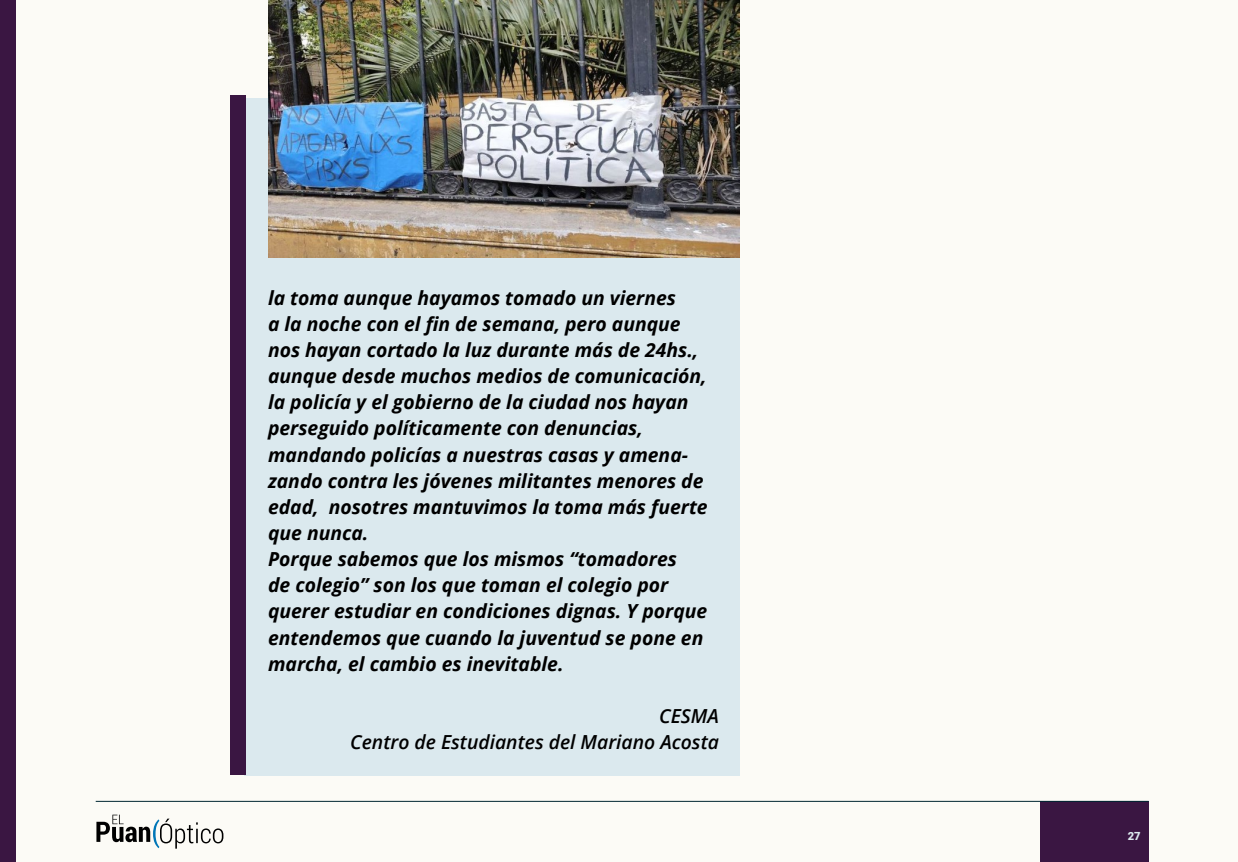
<style>
.page{position:relative;width:1238px;height:862px;background:#fff}
.page>*{position:absolute;margin:0;border:0;box-sizing:border-box;transform-origin:0 0}
.t1{font:italic 700 19.35px/26.1px "Open Sans";color:#000}
.t2{font:italic 600 19.35px/26.1px "Open Sans";color:#000;text-align:right}
.t3{font:900 11.25px "Roboto";color:#dbe9ee}
</style>
<div class="page">
<div style="left:0;top:0;width:1237px;height:861px;background:#fcfbf6"></div>
<div style="left:0;top:0;width:16px;height:861px;background:#3a1642"></div>
<div style="left:1039px;top:800px;width:109px;height:61px;background:#3a1642"></div>
<hr style="left:96px;top:800px;width:1052px;height:1px;background:#002732">
<svg style="left:96px;top:814px;width:127px;height:34px"></svg>
<div style="left:244px;top:98px;width:495px;height:676px;background:#dbe9ee"></div>
<img style="left:268px;top:0;width:471px;height:257px">
<div style="left:230px;top:96px;width:15px;height:678px;background:#3a1642"></div>
<p class="t1" style="left:268px;top:284px;width:441px">la toma aunque hayamos tomado un viernes<br>a la noche con el fin de semana, pero aunque nos hayan cortado la luz durante más de 24hs., aunque desde muchos medios de comunicación, la policía y el gobierno de la ciudad nos hayan perseguido políticamente con denuncias, mandando policías a nuestras casas y amena&shy;zando contra les jóvenes militantes menores de edad, nosotres mantuvimos la toma más fuerte que nunca.<br>Porque sabemos que los mismos “tomadores<br>de colegio” son los que toman el colegio por querer estudiar en condiciones dignas. Y porque entendemos que cuando la juventud se pone en marcha, el cambio es inevitable.</p>
<p class="t2" style="left:350px;top:702px;width:370px">CESMA<br>Centro de Estudiantes del Mariano Acosta</p>
<p class="t3" style="left:1127px;top:827px;width:14px">27</p>
</div>
